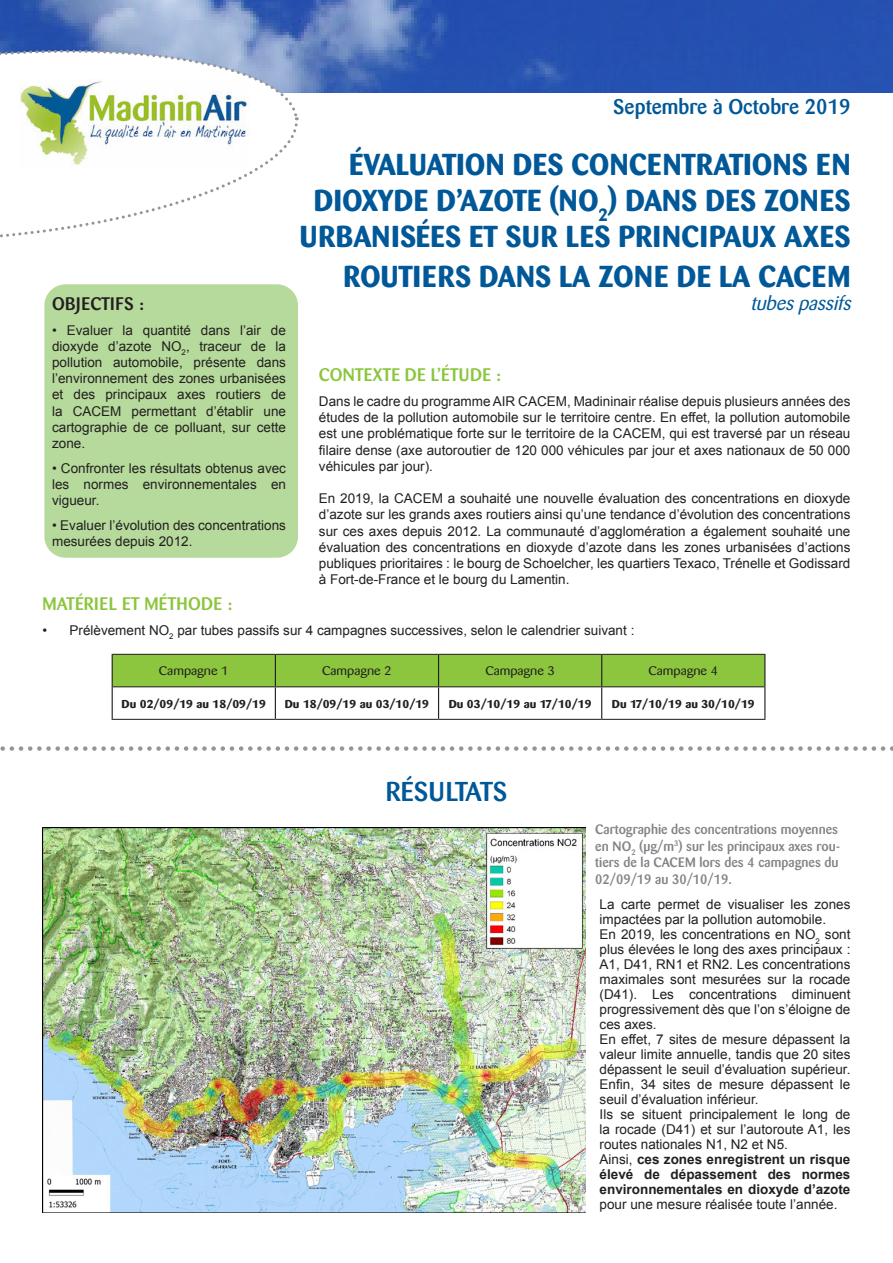
<style>
.page{position:relative;width:893px;height:1263px;background:#fff}
.page>*{position:absolute;margin:0;border:0;box-sizing:border-box;transform-origin:0 0}
.t1{font:700 30px/36px "Barmeno";letter-spacing:.02em;color:#005898;text-align:right}
.t2{font:500 27px "Barmeno";letter-spacing:-.01em;color:#005898}
.t3{font:500 21px "Barmeno";color:#005898}
.t4{font:italic 19.5px "Barmeno";color:#005898}
.t5{font:500 18px "Barmeno";color:#8bc63e}
.t6{font:500 18px "Barmeno";letter-spacing:.02em;color:#231f20}
.t7{font:13.5px/16.2px "Arial";color:#231f20;text-align:justify}
.t8{font:500 13.5px/16.5px "Barmeno";color:#828487}
.t9{font:12.3px "Barmeno";color:#231f20;scale:1.12 1}
.t10{font:700 11.25px "Barmeno";color:#231f20;scale:1.12 1}
.s1{font-weight:700}
</style>
<div class="page">
<div style="left:44px;top:284px;width:254px;height:274px;background:#b6da9b;border-radius:21px"></div>
<img style="left:0;top:0;width:893px;height:92px">
<svg style="left:0;top:40px;width:301px;height:53px"></svg>
<svg style="left:0;top:41px;width:300px;height:197px"></svg>
<img style="left:19px;top:79px;width:230px;height:89px">
<div style="left:113px;top:655px;width:651px;height:31px;background:#8bc63e"></div>
<hr style="left:112px;top:654px;width:163px;height:1px;background:#231f20">
<hr style="left:275px;top:654px;width:164px;height:1px;background:#231f20">
<hr style="left:439px;top:654px;width:163px;height:1px;background:#231f20">
<hr style="left:602px;top:654px;width:163px;height:1px;background:#231f20">
<hr style="left:113px;top:686px;width:162px;height:1px;background:#231f20">
<hr style="left:275px;top:686px;width:164px;height:1px;background:#231f20">
<hr style="left:439px;top:686px;width:163px;height:1px;background:#231f20">
<hr style="left:602px;top:686px;width:162px;height:1px;background:#231f20">
<hr style="left:112px;top:655px;width:1px;height:32px;background:#231f20">
<hr style="left:275px;top:655px;width:1px;height:31px;background:#231f20">
<hr style="left:438px;top:655px;width:1px;height:31px;background:#231f20">
<hr style="left:601px;top:655px;width:1px;height:31px;background:#231f20">
<hr style="left:764px;top:655px;width:1px;height:32px;background:#231f20">
<hr style="left:112px;top:687px;width:1px;height:32px;background:#231f20">
<hr style="left:275px;top:687px;width:1px;height:32px;background:#231f20">
<hr style="left:438px;top:687px;width:1px;height:32px;background:#231f20">
<hr style="left:601px;top:687px;width:1px;height:32px;background:#231f20">
<hr style="left:764px;top:687px;width:1px;height:32px;background:#231f20">
<hr style="left:112px;top:719px;width:163px;height:1px;background:#231f20">
<hr style="left:275px;top:719px;width:164px;height:1px;background:#231f20">
<hr style="left:439px;top:719px;width:163px;height:1px;background:#231f20">
<hr style="left:602px;top:719px;width:163px;height:1px;background:#231f20">
<svg style="left:0;top:746px;width:893px;height:5px"></svg>
<img style="left:43px;top:828px;width:542px;height:384px">
<h3 class="t6" style="left:52px;top:293px;width:93px">OBJECTIFS :</h3>
<p class="t7" style="left:52px;top:322px;width:235px">• Evaluer la quantité dans l’air de dioxyde d’azote NO<sub>2</sub>, traceur de la pollution automobile, présente dans l’environnement des zones urbanisées et des principaux axes routiers de la CACEM permettant d’établir une cartographie de ce polluant, sur cette zone.</p>
<p class="t7" style="left:52px;top:460px;width:235px">• Confronter les résultats obtenus avec les normes environnementales en vigueur.</p>
<p class="t7" style="left:52px;top:517px;width:235px">• Evaluer l’évolution des concentrations mesurées depuis 2012.</p>
<h3 class="t3" style="left:613px;top:94px;width:239px">Septembre à Octobre 2019</h3>
<h1 class="t1" style="left:300px;top:147px;width:552px">ÉVALUATION DES CONCENTRATIONS EN<br>DIOXYDE D’AZOTE (NO<sub>2</sub>) DANS DES ZONES<br>URBANISÉES ET SUR LES PRINCIPAUX AXES</h1>
<h1 class="t1" style="left:343px;top:258px;width:508px">ROUTIERS DANS LA ZONE DE LA CACEM</h1>
<h3 class="t4" style="left:750px;top:292px;width:107px">tubespassifs</h3>
<h3 class="t5" style="left:319px;top:364px;width:184px">CONTEXTE DE L’ÉTUDE :</h3>
<p class="t7" style="left:319px;top:393px;width:533px">Dans le cadre du programme AIR CACEM, Madininair réalise depuis plusieurs années des études de la pollution automobile sur le territoire centre. En effet, la pollution automobile est une problématique forte sur le territoire de la CACEM, qui est traversé par un réseau filaire dense (axe autoroutier de 120 000 véhicules par jour et axes nationaux de 50 000 véhicules par jour).</p>
<p class="t7" style="left:319px;top:491px;width:533px">En 2019, la CACEM a souhaité une nouvelle évaluation des concentrations en dioxyde d’azote sur les grands axes routiers ainsi qu’une tendance d’évolution des concentrations sur ces axes depuis 2012. La communauté d’agglomération a également souhaité une évaluation des concentrations en dioxyde d’azote dans les zones urbanisées d’actions publiques prioritaires : le bourg de Schoelcher, les quartiers Texaco, Trénelle et Godissard à Fort-de-France et le bourg du Lamentin.</p>
<h3 class="t5" style="left:43px;top:593px;width:191px">MATÉRIEL ET MÉTHODE :</h3>
<p class="t7" style="left:43px;top:622px;width:593px">• Prélèvement NO<sub>2</sub> par tubes passifs sur 4 campagnes successives, selon le calendrier suivant :</p>
<p class="t9" style="left:159px;top:664px;width:64px">Campagne 1</p>
<p class="t9" style="left:322px;top:664px;width:64px">Campagne 2</p>
<p class="t9" style="left:485px;top:664px;width:64px">Campagne 3</p>
<p class="t9" style="left:648px;top:664px;width:64px">Campagne 4</p>
<p class="t10" style="left:122px;top:697px;width:130px">Du 02/09/19 au 18/09/19</p>
<p class="t10" style="left:285px;top:697px;width:130px">Du 18/09/19 au 03/10/19</p>
<p class="t10" style="left:449px;top:697px;width:129px">Du 03/10/19 au 17/10/19</p>
<p class="t10" style="left:612px;top:697px;width:129px">Du 17/10/19 au 30/10/19</p>
<h2 class="t2" style="left:386px;top:775px;width:123px">RÉSULTATS</h2>
<p class="t8" style="left:595px;top:821px;width:246px">Cartographie des concentrations moyennes en NO<sub>2</sub> (µg/m<sup>3</sup>) sur les principaux axes rou&shy;tiers de la CACEM lors des 4 campagnes du 02/09/19 au 30/10/19.</p>
<p class="t7" style="left:600px;top:897px;width:252px;line-height:15px;text-align:left">La carte permet de visualiser les zones impactées par la pollution automobile.<br>En 2019, les concentrations en NO<sub>2</sub> sont plus élevées le long des axes principaux :<br>A1, D41, RN1 et RN2. Les concentrations maximales sont mesurées sur la rocade (D41). Les concentrations diminuent progressivement dès que l’on s’éloigne de ces axes.<br>En effet, 7 sites de mesure dépassent la valeur limite annuelle, tandis que 20 sites dépassent le seuil d’évaluation supérieur.<br>Enfin, 34 sites de mesure dépassent le seuil d’évaluation inférieur.<br>Ils se situent principalement le long de la rocade (D41) et sur l’autoroute A1, les routes nationales N1, N2 et N5.<br>Ainsi, <span class="s1">ces zones enregistrent un risque élevé de dépassement des normes environnementales en dioxyde d’azote</span></p>
<p class="t7" style="left:600px;top:1196px;width:239px">pour une mesure réalisée toute l’année.</p>
</div>
